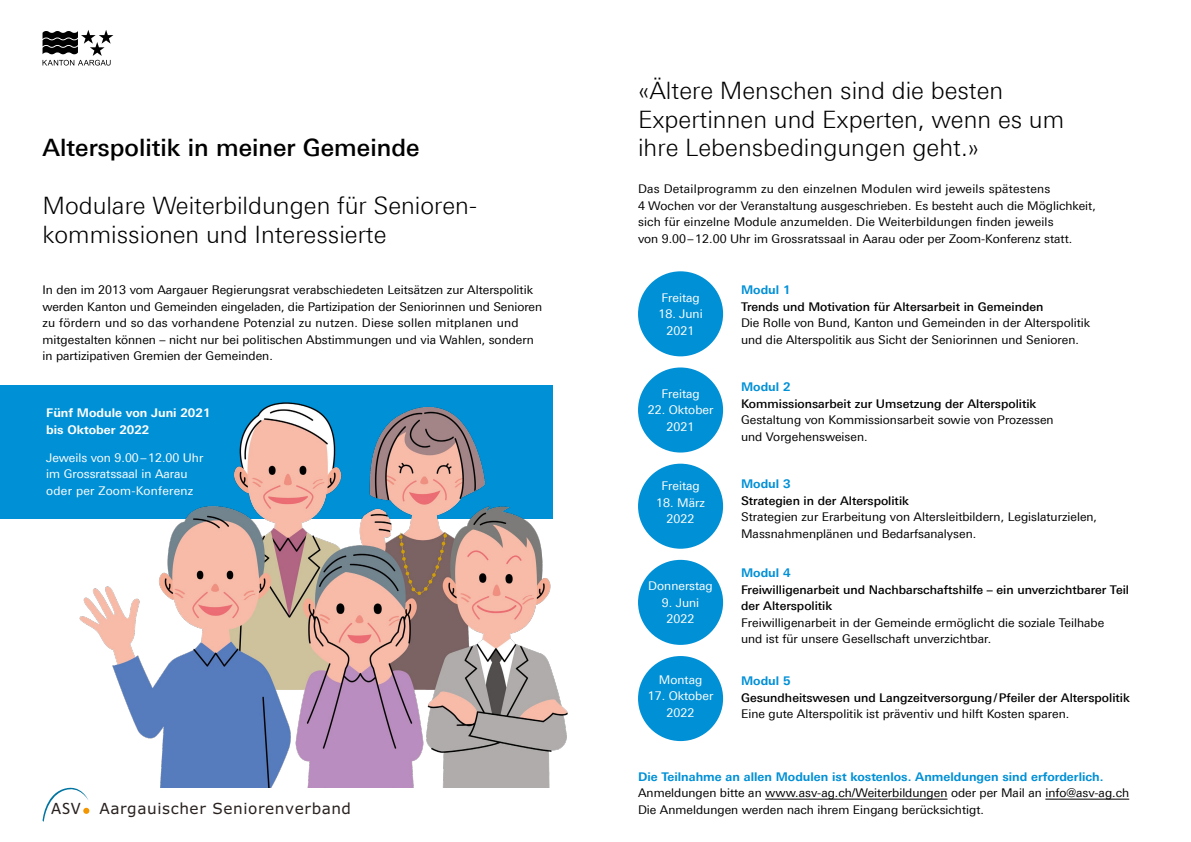
<style>
.page{position:relative;width:1191px;height:842px;background:#fff}
.page>*{position:absolute;margin:0;border:0;box-sizing:border-box;transform-origin:0 0}
.t1{font:300 24px/28.3px "Linotype Univers 330";color:#000}
.t2{font:500 24px "Linotype Univers 530";color:#000}
.t3{font:15.3px "Verdana";letter-spacing:.04em;color:#28211f}
.t4{font:12px/16.5px "Linotype Univers 430";color:#000}
.t5{font:500 12px/16.5px "Linotype Univers 530";color:#000}
.t6{font:12px/16.5px "Linotype Univers 430";color:#fff;text-align:center}
.t7{font:700 12px "Linotype Univers 630";color:#0090d6}
.t8{font:700 12px/16.5px "Linotype Univers 630";color:#fff}
.s1{font-family:"Calibri";font-size:17.5px}
</style>
<div class="page">
<div style="left:0;top:385px;width:553px;height:134px;background:#0090d6"></div>
<img style="left:79px;top:402px;width:489px;height:385px">
<svg style="left:43px;top:788px;width:46px;height:34px"></svg>
<svg style="left:43px;top:30px;width:70px;height:36px"></svg>
<hr style="left:765px;top:799px;width:182px;height:1px;background:#000">
<hr style="left:1045px;top:799px;width:84px;height:1px;background:#000">
<div style="left:638px;top:271px;width:85px;height:85px;background:#0090d6;border-radius:50%"></div>
<div style="left:638px;top:656px;width:85px;height:85px;background:#0090d6;border-radius:50%"></div>
<div style="left:638px;top:560px;width:85px;height:85px;background:#0090d6;border-radius:50%"></div>
<div style="left:638px;top:464px;width:85px;height:85px;background:#0090d6;border-radius:50%"></div>
<div style="left:638px;top:367px;width:85px;height:85px;background:#0090d6;border-radius:50%"></div>
<h1 class="t2" style="left:43px;top:133px;width:378px">Alterspolitik in meiner Gemeinde</h1>
<h1 class="t1" style="left:43px;top:191px;width:436px">Modulare Weiterbildungen für Senioren&shy;kommissionen und Interessierte</h1>
<p class="t4" style="left:43px;top:282px;width:501px">In den im 2013 vom Aargauer Regierungsrat verabschiedeten Leitsätzen zur Alterspolitik werden Kanton und Gemeinden eingeladen, die Partizipation der Seniorinnen und Senioren zu fördern und so das vorhandene Potenzial zu nutzen. Diese sollen mitplanen und mitgestalten können – nicht nur bei politischen Abstimmungen und via Wahlen, sondern in partizipativen Gremien der Gemeinden.</p>
<p class="t8" style="left:46px;top:405px;width:166px">Fünf Module von Juni 2021 bis Oktober 2022</p>
<p class="t6" style="left:46px;top:449px;width:159px;text-align:left">Jeweils von 9.00–12.00 Uhr im Grossratssaal in Aarau oder per Zoom-Konferenz</p>
<p class="t3" style="left:51px;top:798px;width:301px"><span class="s1">ASV</span> Aargauischer Seniorenverband</p>
<h1 class="t1" style="left:638px;top:76px;width:428px">«Ältere Menschen sind die besten<br>Expertinnen und Experten, wenn es um ihre Lebensbedingungen geht.»</h1>
<p class="t4" style="left:638px;top:181px;width:459px">Das Detailprogramm zu den einzelnen Modulen wird jeweils spätestens<br>4 Wochen vor der Veranstaltung ausgeschrieben. Es besteht auch die Möglichkeit, sich für einzelne Module anzumelden. Die Weiterbildungen finden jeweils<br>von 9.00–12.00 Uhr im Grossratssaal in Aarau oder per Zoom-Konferenz statt.</p>
<p class="t6" style="left:661px;top:289px;width:40px">Freitag</p>
<p class="t6" style="left:658px;top:306px;width:46px">18. Juni<br>2021</p>
<p class="t6" style="left:661px;top:385px;width:40px">Freitag</p>
<p class="t6" style="left:648px;top:402px;width:67px">22. Oktober<br>2021</p>
<p class="t6" style="left:661px;top:478px;width:40px">Freitag</p>
<p class="t6" style="left:656px;top:494px;width:50px">18. März<br>2022</p>
<p class="t6" style="left:648px;top:578px;width:66px">Donnerstag</p>
<p class="t6" style="left:662px;top:594px;width:39px">9. Juni<br>2022</p>
<p class="t6" style="left:659px;top:671px;width:45px">Montag</p>
<p class="t6" style="left:648px;top:688px;width:67px">17. Oktober<br>2022</p>
<p class="t7" style="left:741px;top:283px;width:51px">Modul 1</p>
<p class="t5" style="left:741px;top:298px;width:304px">Trends und Motivation für Altersarbeit in Gemeinden</p>
<p class="t4" style="left:741px;top:315px;width:351px">Die Rolle von Bund, Kanton und Gemeinden in der Alterspolitik und die Alterspolitik aus Sicht der Seniorinnen und Senioren.</p>
<p class="t7" style="left:741px;top:380px;width:51px">Modul 2</p>
<p class="t5" style="left:741px;top:395px;width:297px">Kommissionsarbeit zur Umsetzung der Alterspolitik</p>
<p class="t4" style="left:741px;top:412px;width:314px">Gestaltung von Kommissionsarbeit sowie von Prozessen und Vorgehensweisen.</p>
<p class="t7" style="left:741px;top:477px;width:51px">Modul 3</p>
<p class="t5" style="left:741px;top:492px;width:169px">Strategien in der Alterspolitik</p>
<p class="t4" style="left:741px;top:509px;width:357px">Strategien zur Erarbeitung von Altersleitbildern, Legislaturzielen,<br>Massnahmenplänen und Bedarfsanalysen.</p>
<p class="t7" style="left:741px;top:566px;width:51px">Modul 4</p>
<p class="t5" style="left:741px;top:581px;width:389px">Freiwilligenarbeit und Nachbarschaftshilfe – ein unverzichtbarer Teil der Alterspolitik</p>
<p class="t4" style="left:741px;top:614px;width:365px">Freiwilligenarbeit in der Gemeinde ermöglicht die soziale Teilhabe und ist für unsere Gesellschaft unverzichtbar.</p>
<p class="t7" style="left:741px;top:674px;width:51px">Modul 5</p>
<p class="t5" style="left:741px;top:689px;width:390px">Gesundheitswesen und Langzeitversorgung/Pfeiler der Alterspolitik</p>
<p class="t4" style="left:741px;top:706px;width:330px">Eine gute Alterspolitik ist präventiv und hilft Kosten sparen.</p>
<p class="t7" style="left:638px;top:769px;width:467px">Die Teilnahme an allen Modulen ist kostenlos. Anmeldungen sind erforderlich.</p>
<p class="t4" style="left:638px;top:785px;width:493px">Anmeldungen bitte an www.asv-ag.ch/Weiterbildungen oder per Mail an info@asv-ag.ch<br>Die Anmeldungen werden nach ihrem Eingang berücksichtigt.</p>
</div>
